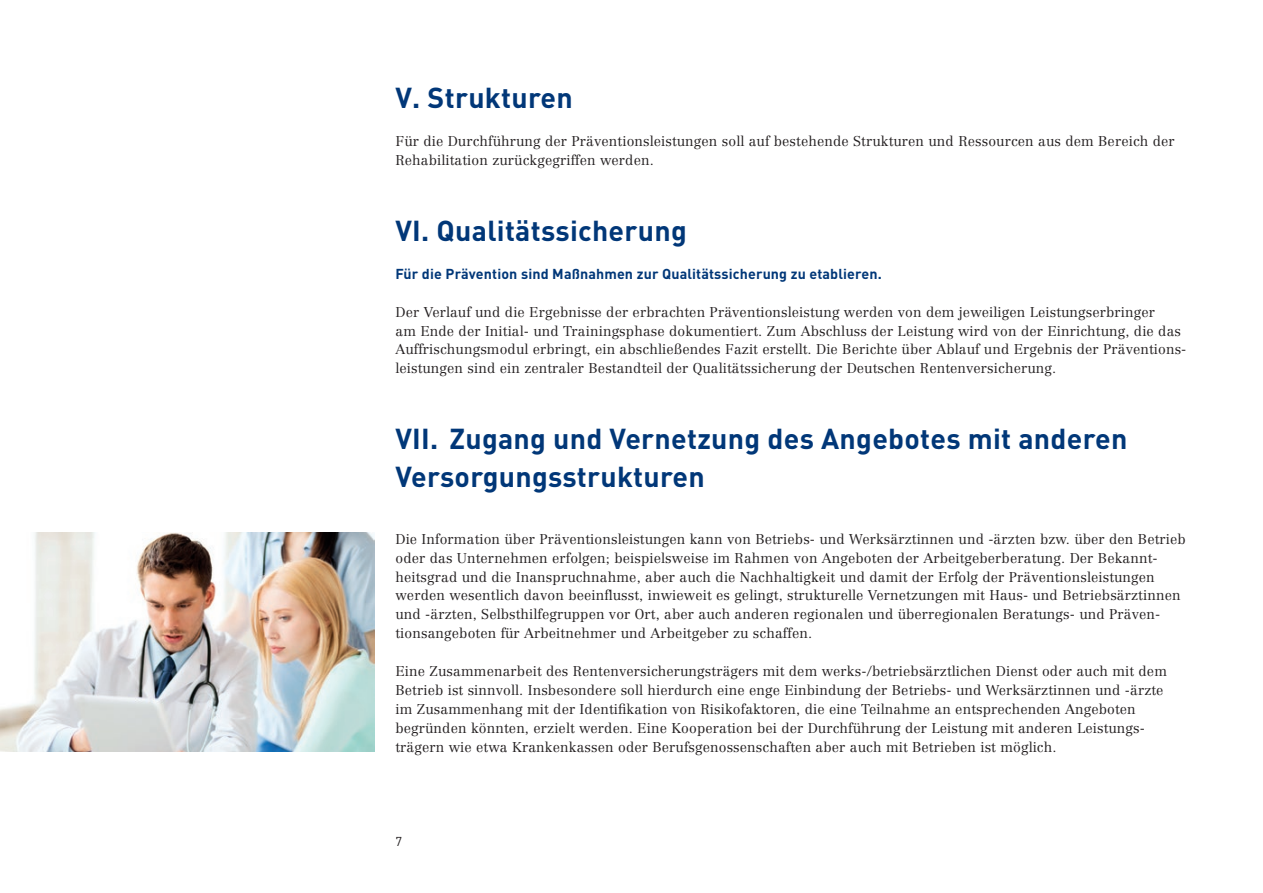
<style>
.page{position:relative;width:1263px;height:893px;background:#fff}
.page>*{position:absolute;margin:0;border:0;box-sizing:border-box;transform-origin:0 0}
.t1{font:700 28.5px/38.2px "DIN Pro DR Vp";letter-spacing:.01em;color:#013778}
.t2{font:700 14.25px "DIN Pro DR Vp";letter-spacing:.01em;color:#013778}
.t3{font:300 13.95px/18.9px "Centennial DRV";letter-spacing:.01em;color:#231f20}
.t4{font:12.75px "DIN Pro DR Vp";color:#231f20}
</style>
<div class="page">
<img style="left:0;top:533px;width:374px;height:219px">
<h1 class="t1" style="left:395px;top:78px;width:179px">V. Strukturen</h1>
<p class="t3" style="left:395px;top:132px;width:781px">Für die Durchführung der Präventionsleistungen soll auf bestehende Strukturen und Ressourcen aus dem Bereich der<br>Rehabilitation zurückgegriffen werden.</p>
<h1 class="t1" style="left:395px;top:211px;width:293px">VI. Qualitätssicherung</h1>
<p class="t2" style="left:395px;top:264px;width:488px">Für die Prävention sind Maßnahmen zur Qualitätssicherung zu etablieren.</p>
<p class="t3" style="left:395px;top:302px;width:792px">Der Verlauf und die Ergebnisse der erbrachten Präventionsleistung werden von dem jeweiligen Leistungserbringer<br>am Ende der Initial- und Trainingsphase dokumentiert. Zum Abschluss der Leistung wird von der Einrichtung, die das Auffrischungsmodul erbringt, ein abschließendes Fazit erstellt. Die Berichte über Ablauf und Ergebnis der Präventions&shy;leistungen sind ein zentraler Bestandteil der Qualitätssicherung der Deutschen Rentenversicherung.</p>
<h1 class="t1" style="left:395px;top:419px;width:733px">VII. Zugang und Vernetzung des Angebotes mit anderen<br>Versorgungsstrukturen</h1>
<p class="t3" style="left:395px;top:529px;width:792px">Die Information über Präventionsleistungen kann von Betriebs- und Werksärztinnen und -ärzten bzw. über den Betrieb oder das Unternehmen erfolgen; beispielsweise im Rahmen von Angeboten der Arbeitgeberberatung. Der Bekannt&shy;heitsgrad und die Inanspruchnahme, aber auch die Nachhaltigkeit und damit der Erfolg der Präventionsleistungen werden wesentlich davon beeinflusst, inwieweit es gelingt, strukturelle Vernetzungen mit Haus- und Betriebsärztinnen und -ärzten, Selbsthilfegruppen vor Ort, aber auch anderen regionalen und überregionalen Beratungs- und Präven&shy;tionsangeboten für Arbeitnehmer und Arbeitgeber zu schaffen.</p>
<p class="t3" style="left:395px;top:662px;width:773px">Eine Zusammenarbeit des Rentenversicherungsträgers mit dem werks-/betriebsärztlichen Dienst oder auch mit dem Betrieb ist sinnvoll. Insbesondere soll hierdurch eine enge Einbindung der Betriebs- und Werksärztinnen und -ärzte im Zusammenhang mit der Identifikation von Risikofaktoren, die eine Teilnahme an entsprechenden Angeboten begründen könnten, erzielt werden. Eine Kooperation bei der Durchführung der Leistung mit anderen Leistungs&shy;trägern wie etwa Krankenkassen oder Berufsgenossenschaften aber auch mit Betrieben ist möglich.</p>
<p class="t4" style="left:395px;top:834px;width:8px">7</p>
</div>
